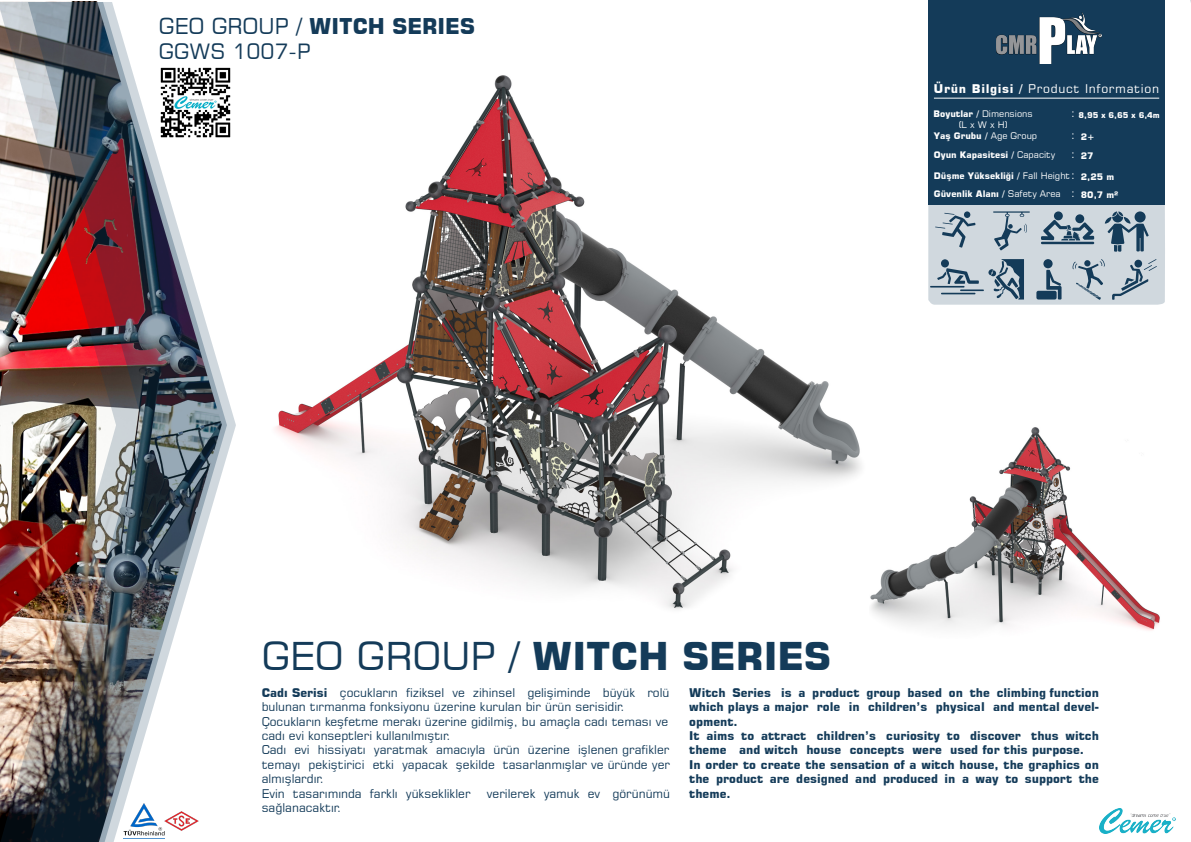
<style>
.page{position:relative;width:1191px;height:842px;background:#fff}
.page>*{position:absolute;margin:0;border:0;box-sizing:border-box;transform-origin:0 0}
.t1{font:700 38.2px "Square 721 BT";color:#143b59}
.t2{font:700 21.7px "Square 721 BT";color:#143b59}
.t3{font:21px "Square 721 BT";color:#143b59}
.t4{font:12px/14.4px "Square 721 BT";color:#143b59}
.t5{font:700 12px/14.4px "Square 721 BT";color:#143b59}
.t6{font:12px "Square 721 BT";letter-spacing:.055em;color:#fff}
.t7{font:11px/21.3px "Square 721 BT";color:#fff}
.t8{font:700 9px/19.7px "Square 721 BT";color:#fff}
.t9{font:9px/10.8px "Square 721 BT";color:#fff;text-align:center}
.t10{font:700 8px "Square 721 BT";color:#fff}
.s1{font-weight:400}
.s2{font-weight:700}
</style>
<div class="page">
<img style="left:275px;top:75px;width:586px;height:535px">
<img style="left:870px;top:427px;width:290px;height:204px">
<img style="left:0;top:2px;width:236px;height:840px">
<img style="left:28px;top:2px;width:199px;height:840px">
<div style="left:928px;top:0;width:236px;height:204px;background:#143b59"></div>
<img style="left:996px;top:13px;width:105px;height:51px">
<img style="left:1099px;top:808px;width:76px;height:25px">
<hr style="left:934px;top:98px;width:225px;height:1px;background:#fff">
<svg style="left:928px;top:204px;width:237px;height:101px;background:#aebbc6"></svg>
<img style="left:154px;top:62px;width:82px;height:82px">
<img style="left:123px;top:803px;width:39px;height:36px">
<img style="left:162px;top:801px;width:40px;height:40px">
<h2 class="t2" style="left:159px;top:13px;width:317px"><span class="s1">GEO GROUP /</span> WITCH SERIES</h2>
<h3 class="t3" style="left:159px;top:38px;width:153px">GGWS 1007-P</h3>
<p class="t6" style="left:934px;top:81px;width:227px"><span class="s2">Ürün Bilgisi /</span> Product Information</p>
<p class="t9" style="left:933px;top:109px;width:101px"><span class="s2">Boyutlar /</span> Dimensions (L x W x H)</p>
<p class="t7" style="left:1071px;top:103px;width:5px">: :</p>
<p class="t7" style="left:1071px;top:144px;width:5px;line-height:20.6px">: :</p>
<p class="t7" style="left:1071px;top:183px;width:5px">:</p>
<p class="t10" style="left:1078px;top:111px;width:83px">8,95 x 6,65 x 6,4m</p>
<p class="t8" style="left:1081px;top:127px;width:15px">2+<br>27</p>
<p class="t8" style="left:1081px;top:168px;width:39px;line-height:18.4px">2,25 m<br>80,7 m²</p>
<p class="t8" style="left:934px;top:126px;width:123px">Yaş Grubu / <span class="s1">Age Group<br></span>Oyun Kapasitesi / <span class="s1">Capacity</span></p>
<p class="t8" style="left:934px;top:167px;width:138px;line-height:18.4px">Düşme Yüksekliği / <span class="s1">Fall Height<br></span>Güvenlik Alanı / <span class="s1">Safety Area</span></p>
<h1 class="t1" style="left:262px;top:633px;width:571px"><span class="s1">GEO GROUP /</span> WITCH SERIES</h1>
<p class="t4" style="left:262px;top:685px;width:410px"><span class="s2">Cadı Serisi</span> çocukların fiziksel ve zihinsel gelişiminde büyük rolü bulunan tırmanma fonksiyonu üzerine kurulan bir ürün serisidir.<br>Çocukların keşfetme merakı üzerine gidilmiş, bu amaçla cadı teması ve cadı evi konseptleri kullanılmıştır.<br>Cadı evi hissiyatı yaratmak amacıyla ürün üzerine işlenen grafikler temayı pekiştirici etki yapacak şekilde tasarlanmışlar ve üründe yer almışlardır.<br>Evin tasarımında farklı yükseklikler</p>
<p class="t4" style="left:487px;top:786px;width:185px">verilerek yamuk ev görünümü</p>
<p class="t4" style="left:262px;top:800px;width:82px">sağlanacaktır.</p>
<p class="t5" style="left:689px;top:685px;width:411px">Witch Series is a product group based on the climbing function which plays a major role in children’s physical and mental devel&shy;opment.<br>It aims to attract children’s curiosity to discover thus witch theme and witch house concepts were used for this purpose.<br>In order to create the sensation of a witch house, the graphics on the product are designed and produced in a way to support the theme.</p>
</div>
